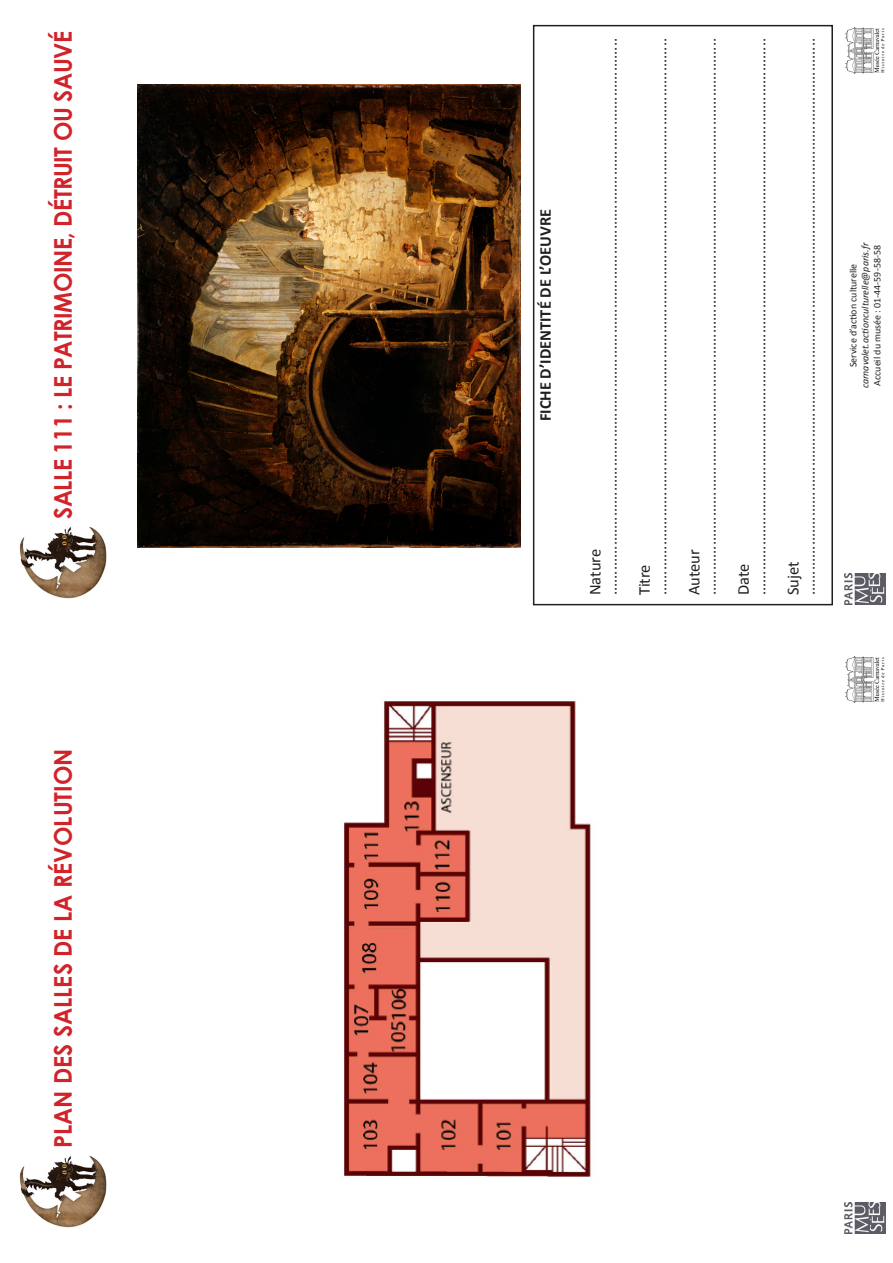
<style>
.page{position:relative;width:893px;height:1263px;background:#fff}
.page>*{position:absolute;margin:0;border:0;box-sizing:border-box;transform-origin:0 0}
.t1{font:700 24.45px "Century Gothic";letter-spacing:-.02em;color:#d1232a;scale:.95 1}
.t2{font:700 24.45px "Century Gothic";color:#d1232a;scale:.95 1}
.t3{font:16.5px "Calibri";color:#231f20}
.t4{font:700 16.5px "Calibri";color:#231f20}
.t5{font:9.9px "Calibri";color:#231f20}
.t6{font:italic 9.9px "Calibri";color:#231f20}
</style>
<div class="page">
<img style="left:845px;top:27px;width:40px;height:47px">
<img style="left:844px;top:573px;width:41px;height:31px">
<img style="left:20px;top:526px;width:87px;height:72px">
<img style="left:137px;top:84px;width:383px;height:464px">
<img style="left:845px;top:656px;width:40px;height:47px">
<img style="left:844px;top:1202px;width:41px;height:32px">
<img style="left:20px;top:1155px;width:87px;height:72px">
<img style="left:344px;top:701px;width:247px;height:476px">
<div style="left:533px;top:25px;width:300px;height:580px;border:2px solid #231f20"></div>
<p class="t1" style="left:44px;top:519px;width:515px;rotate:-90deg">SALLE 111 : LE PATRIMOINE, DÉTRUIT OU SAUVÉ</p>
<p class="t2" style="left:44px;top:1148px;width:422px;rotate:-90deg">PLAN DES SALLES DE LA RÉVOLUTION</p>
<p class="t4" style="left:535px;top:421px;width:214px;rotate:-90deg">FICHE D’IDENTITÉ DE L’OEUVRE</p>
<p class="t3" style="left:585px;top:595px;width:48px;rotate:-90deg">Nature</p>
<p class="t3" style="left:601px;top:595px;width:559px;rotate:-90deg">......................................................................................................................................</p>
<p class="t3" style="left:634px;top:595px;width:33px;rotate:-90deg">Titre</p>
<p class="t3" style="left:651px;top:595px;width:559px;rotate:-90deg">......................................................................................................................................</p>
<p class="t3" style="left:684px;top:595px;width:48px;rotate:-90deg">Auteur</p>
<p class="t3" style="left:700px;top:595px;width:559px;rotate:-90deg">......................................................................................................................................</p>
<p class="t3" style="left:733px;top:595px;width:33px;rotate:-90deg">Date</p>
<p class="t3" style="left:750px;top:595px;width:559px;rotate:-90deg">......................................................................................................................................</p>
<p class="t3" style="left:783px;top:595px;width:35px;rotate:-90deg">Sujet</p>
<p class="t3" style="left:799px;top:595px;width:559px;rotate:-90deg">......................................................................................................................................</p>
<p class="t6" style="left:858px;top:388px;width:147px;rotate:-90deg">carnavalet.actionculturelle@paris.fr</p>
<p class="t5" style="left:871px;top:386px;width:142px;rotate:-90deg">Accueil du musée : 01-44-59-58-58</p>
<p class="t5" style="left:847px;top:367px;width:105px;rotate:-90deg">Service d’action culturelle</p>
</div>
